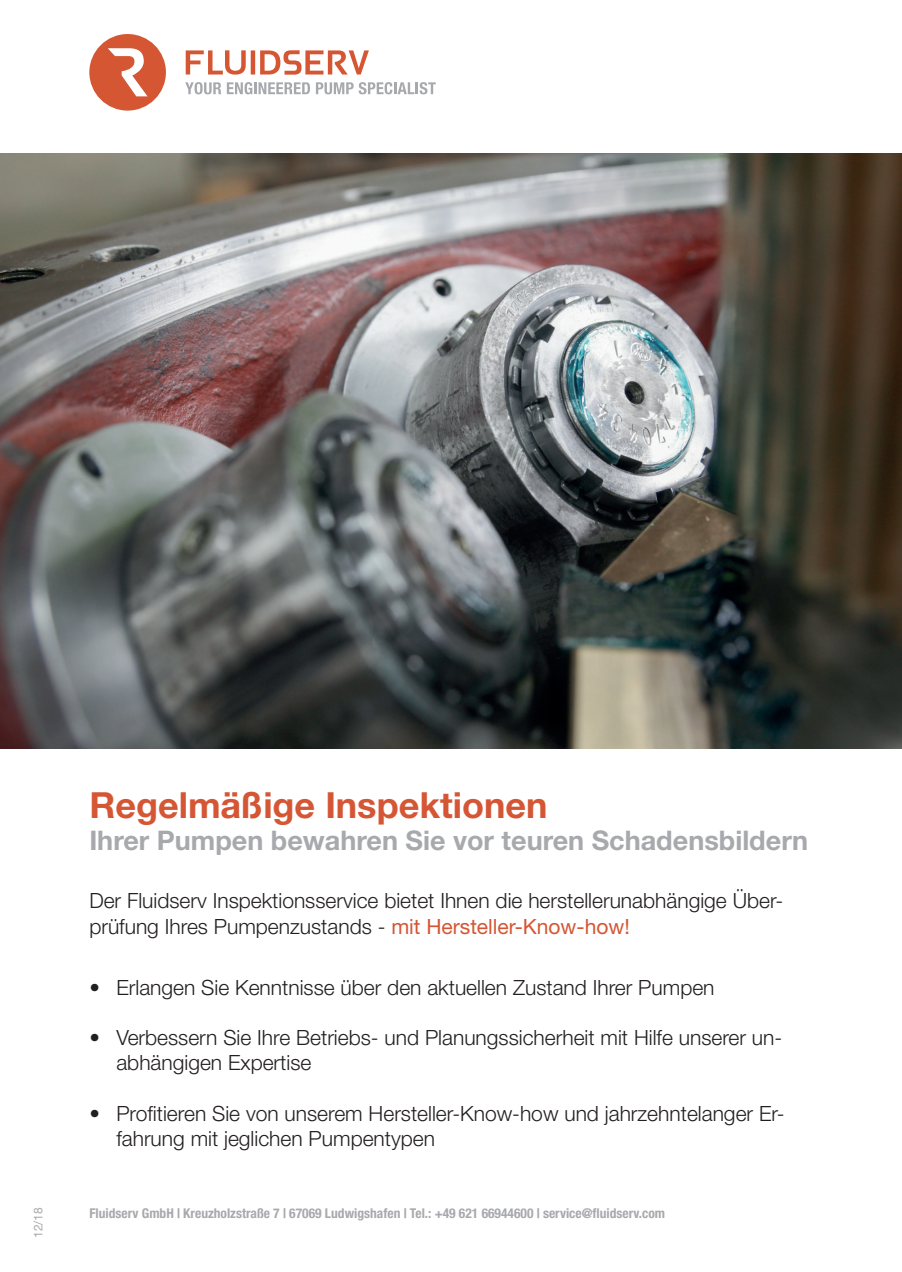
<style>
.page{position:relative;width:902px;height:1272px;background:#fff}
.page>*{position:absolute;margin:0;border:0;box-sizing:border-box;transform-origin:0 0}
.t1{font:700 36px "Helvetica Neue LT Pro";color:#d55634}
.t2{font:700 27px "Helvetica Neue LT Pro";color:#a8a9ad}
.t3{font:300 21px/25.2px "Helvetica Neue LT Pro";color:#231f20}
.t4{font:700 condensed 13.5px "Helvetica Neue LT Pro";color:#a8a9ad}
.t5{font:12px "Helvetica Neue LT Pro";color:#a8a9ad}
.s1{font-weight:400;color:#d55634}
</style>
<div class="page">
<div style="left:89px;top:34px;width:77px;height:77px;background:#d55633;border-radius:50%"></div>
<svg style="left:108px;top:48px;width:39px;height:48px"></svg>
<svg style="left:185px;top:82px;width:36px;height:12px"></svg>
<svg style="left:227px;top:82px;width:83px;height:12px"></svg>
<svg style="left:316px;top:82px;width:120px;height:12px"></svg>
<hr style="left:251px;top:50px;width:4px;height:24px;background:#d55633">
<svg style="left:186px;top:50px;width:60px;height:25px"></svg>
<svg style="left:260px;top:50px;width:109px;height:25px"></svg>
<img style="left:0;top:153px;width:901px;height:595px">
<h1 class="t1" style="left:89px;top:783px;width:459px">Regelmäßige Inspektionen</h1>
<p class="t2" style="left:89px;top:824px;width:720px">Ihrer Pumpen bewahren Sie vor teuren Schadensbildern</p>
<p class="t3" style="left:89px;top:887px;width:695px">Der Fluidserv Inspektionsservice bietet Ihnen die herstellerunabhängige Über&shy;prüfung Ihres Pumpenzustands - <span class="s1">mit Hersteller-Know-how!</span></p>
<p class="t3" style="left:89px;top:974px;width:626px">• Erlangen Sie Kenntnisse über den aktuellen Zustand Ihrer Pumpen</p>
<p class="t3" style="left:116px;top:1024px;width:667px;text-indent:-27px">• Verbessern Sie Ihre Betriebs- und Planungssicherheit mit Hilfe unserer un&shy;abhängigen Expertise</p>
<p class="t3" style="left:116px;top:1100px;width:669px;text-indent:-27px">• Profitieren Sie von unserem Hersteller-Know-how und jahrzehntelanger Er&shy;fahrung mit jeglichen Pumpentypen</p>
<p class="t5" style="left:31px;top:1237px;width:32px;rotate:-90deg">12/18</p>
<p class="t4" style="left:89px;top:1204px;width:577px">Fluidserv GmbH | Kreuzholzstraße 7 | 67069 Ludwigshafen | Tel.: +49 621 66944600 | service@fluidserv.com</p>
</div>
